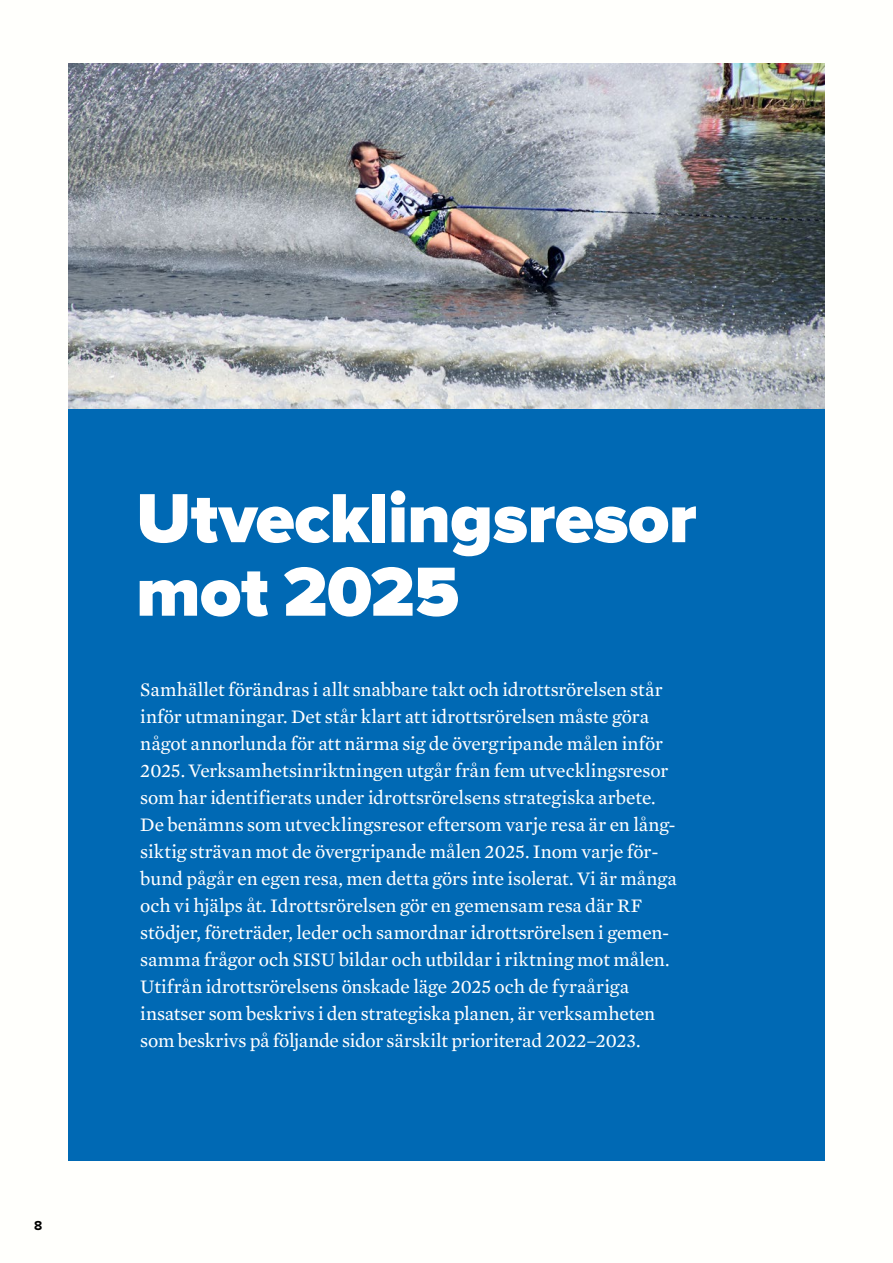
<style>
.page{position:relative;width:893px;height:1263px;background:#fff}
.page>*{position:absolute;margin:0;border:0;box-sizing:border-box;transform-origin:0 0}
.t1{font:900 72px/73.5px "Proxima Nova";letter-spacing:-.01em;color:#fff}
.t2{font:19.5px/27px "Mercury Text G2";letter-spacing:-.005em;color:#fff}
.t3{font:700 13.5px "Proxima Nova";color:#000}
</style>
<div class="page">
<div style="left:68px;top:368px;width:757px;height:793px;background:#0069b4"></div>
<img style="left:68px;top:63px;width:757px;height:345px">
<p class="t3" style="left:34px;top:1219px;width:10px">8</p>
<h1 class="t1" style="left:136px;top:484px;width:562px">Utvecklingsresor mot 2025</h1>
<p class="t2" style="left:140px;top:676px;width:538px">Samhället förändras i allt snabbare takt och idrottsrörelsen står inför utmaningar. Det står klart att idrottsrörelsen måste göra något annorlunda för att närma sig de övergripande målen inför 2025. Verksamhetsinriktningen utgår från fem utvecklingsresor som har identifierats under idrottsrörelsens strategiska arbete.<br>De benämns som utvecklingsresor eftersom varje resa är en lång&shy;siktig strävan mot de övergripande målen 2025. Inom varje för&shy;bund pågår en egen resa, men detta görs inte isolerat. Vi är många och vi hjälps åt. Idrottsrörelsen gör en gemensam resa där RF stödjer, företräder, leder och samordnar idrottsrörelsen i gemen&shy;samma frågor och SISU bildar och utbildar i riktning mot målen.<br>Utifrån idrottsrörelsens önskade läge 2025 och de fyraåriga insatser som beskrivs i den strategiska planen, är verksamheten som beskrivs på följande sidor särskilt prioriterad 2022–2023.</p>
</div>
